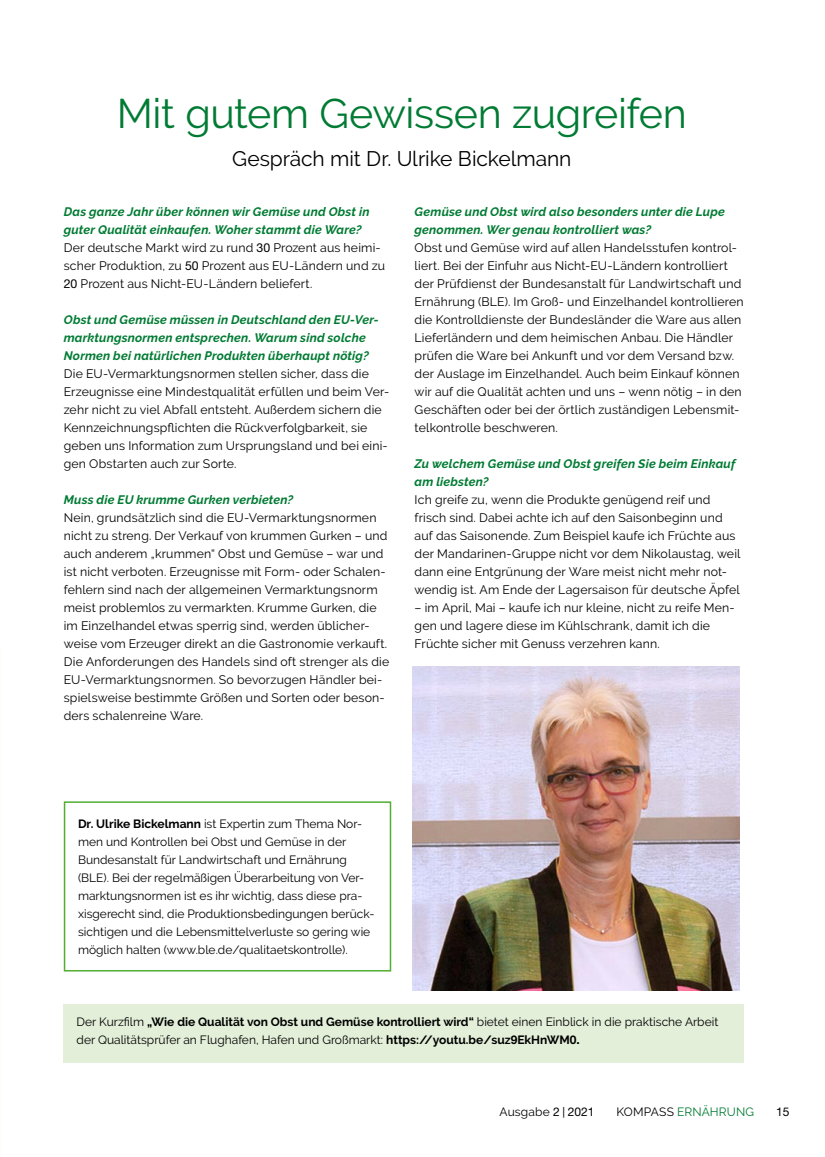
<style>
.page{position:relative;width:825px;height:1157px;background:#fff}
.page>*{position:absolute;margin:0;border:0;box-sizing:border-box;transform-origin:0 0}
.t1{font:41.25px "Raleway";letter-spacing:-.01em;color:#007b33}
.t2{font:21px "Raleway";letter-spacing:-.005em;color:#000}
.t3{font:12.3px/18px "Raleway";letter-spacing:.015em;color:#000}
.t4{font:italic 700 12.3px/18px "Raleway";letter-spacing:.015em;color:#007b33}
.t5{font:12px/18px "Raleway";color:#000}
.t6{font:12px "Raleway";letter-spacing:.015em;color:#007b33}
.t7{font:12px "Helvetica Neue LT Std";color:#000}
.s1{font-weight:700;font-style:italic;color:#007b33}
.s2{font-family:"Helvetica Neue LT Std"}
.s3{font-weight:700}
.s4{font-family:"Helvetica Neue LT Std";font-weight:700}
.s5{font-family:"Bundes Sans"}
.s6{color:#000}
</style>
<div class="page">
<img style="left:412px;top:666px;width:328px;height:324px">
<div style="left:64px;top:801px;width:327px;height:170px;border:2px solid #51ae30"></div>
<div style="left:64px;top:1003px;width:680px;height:59px;background:#e3efd9"></div>
<h1 class="t1" style="left:117px;top:90px;width:572px">Mit gutem Gewissen zugreifen</h1>
<h2 class="t2" style="left:232px;top:146px;width:341px">Gespräch mit Dr. Ulrike Bickelmann</h2>
<p class="t3" style="left:64px;top:203px;width:323px"><span class="s1">Das ganze Jahr über können wir Gemüse und Obst in guter Qualität einkaufen. Woher stammt die Ware?<br></span>Der deutsche Markt wird zu rund <span class="s2">30</span> Prozent aus heimi&shy;scher Produktion, zu <span class="s2">50</span> Prozent aus EU-Ländern und zu <span class="s2">20</span> Prozent aus Nicht-EU-Ländern beliefert.</p>
<p class="t4" style="left:64px;top:311px;width:317px">Obst und Gemüse müssen in Deutschland den EU-Ver&shy;marktungsnormen entsprechen. Warum sind solche<br>Normen bei natürlichen Produkten überhaupt nötig?</p>
<p class="t3" style="left:64px;top:365px;width:327px">Die EU-Vermarktungsnormen stellen sicher, dass die Erzeugnisse eine Mindestqualität erfüllen und beim Ver&shy;zehr nicht zu viel Abfall entsteht. Außerdem sichern die Kennzeichnungspflichten die Rückverfolgbarkeit, sie geben uns Information zum Ursprungsland und bei eini&shy;gen Obstarten auch zur Sorte.</p>
<p class="t4" style="left:64px;top:491px;width:231px">Muss die EU krumme Gurken verbieten?</p>
<p class="t3" style="left:64px;top:509px;width:327px">Nein, grundsätzlich sind die EU-Vermarktungsnormen nicht zu streng. Der Verkauf von krummen Gurken – und auch anderem „krummen“ Obst und Gemüse – war und ist nicht verboten. Erzeugnisse mit Form- oder Schalen&shy;fehlern sind nach der allgemeinen Vermarktungsnorm meist problemlos zu vermarkten. Krumme Gurken, die im Einzelhandel etwas sperrig sind, werden üblicher&shy;weise vom Erzeuger direkt an die Gastronomie verkauft.<br>Die Anforderungen des Handels sind oft strenger als die EU-Vermarktungsnormen. So bevorzugen Händler bei&shy;spielsweise bestimmte Größen und Sorten oder beson&shy;ders schalenreine Ware.</p>
<p class="t4" style="left:415px;top:203px;width:312px">Gemüse und Obst wird also besonders unter die Lupe genommen. Wer genau kontrolliert was?</p>
<p class="t3" style="left:415px;top:239px;width:331px">Obst und Gemüse wird auf allen Handelsstufen kontrol&shy;liert. Bei der Einfuhr aus Nicht-EU-Ländern kontrolliert der Prüfdienst der Bundesanstalt für Landwirtschaft und Ernährung (BLE). Im Groß- und Einzelhandel kontrollieren die Kontrolldienste der Bundesländer die Ware aus allen Lieferländern und dem heimischen Anbau. Die Händler prüfen die Ware bei Ankunft und vor dem Versand bzw. der Auslage im Einzelhandel. Auch beim Einkauf können wir auf die Qualität achten und uns – wenn nötig – in den Geschäften oder bei der örtlich zuständigen Lebensmit&shy;telkontrolle beschweren.</p>
<p class="t4" style="left:415px;top:455px;width:322px">Zu welchem Gemüse und Obst greifen Sie beim Einkauf am liebsten?</p>
<p class="t3" style="left:415px;top:491px;width:327px">Ich greife zu, wenn die Produkte genügend reif und frisch sind. Dabei achte ich auf den Saisonbeginn und auf das Saisonende. Zum Beispiel kaufe ich Früchte aus der Mandarinen-Gruppe nicht vor dem Nikolaustag, weil dann eine Entgrünung der Ware meist nicht mehr not&shy;wendig ist. Am Ende der Lagersaison für deutsche Äpfel</p>
<p class="t3" style="left:415px;top:599px;width:322px">– im April, Mai – kaufe ich nur kleine, nicht zu reife Men&shy;gen und lagere diese im Kühlschrank, damit ich die<br>Früchte sicher mit Genuss verzehren kann.</p>
<p class="t5" style="left:78px;top:815px;width:298px"><span class="s3">Dr. Ulrike Bickelmann</span> ist Expertin zum Thema Nor&shy;men und Kontrollen bei Obst und Gemüse in der Bundesanstalt für Landwirtschaft und Ernährung (BLE). Bei der regelmäßigen Überarbeitung von Ver&shy;marktungsnormen ist es ihr wichtig, dass diese pra&shy;xisgerecht sind, die Produktionsbedingungen berück&shy;sichtigen und die Lebensmittelverluste so gering wie möglich halten (www.ble.de/qualitaetskontrolle).</p>
<p class="t5" style="left:77px;top:1013px;width:643px">Der Kurzfilm <span class="s3">„Wie die Qualität von Obst und Gemüse kontrolliert wird“</span> bietet einen Einblick in die praktische Arbeit der Qualitätsprüfer an Flughafen, Hafen und Großmarkt: <span class="s3">https://youtu.be/suz</span><span class="s4">9</span><span class="s3">EkHnWM</span><span class="s4">0.</span></p>
<p class="t5" style="left:499px;top:1103px;width:96px">Ausgabe <span class="s2">2</span> <span class="s5">|</span> <span class="s2">2021</span></p>
<p class="t6" style="left:616px;top:1105px;width:139px"><span class="s6">KOMPASS</span> ERNÄHRUNG</p>
<p class="t7" style="left:776px;top:1105px;width:15px">15</p>
</div>
